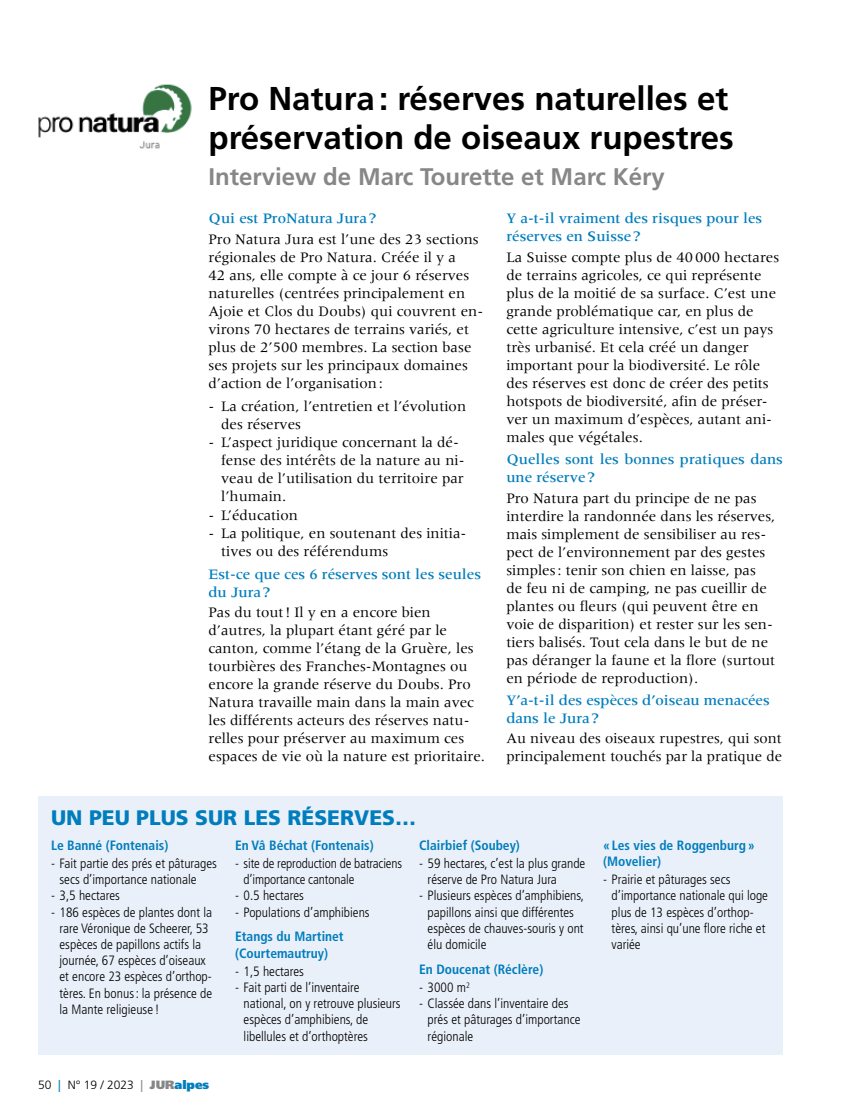
<style>
.page{position:relative;width:851px;height:1106px;background:#fff}
.page>*{position:absolute;margin:0;border:0;box-sizing:border-box;transform-origin:0 0}
.t1{font:700 33px/39.6px "Frutiger LT Std";color:#000}
.t2{font:700 24px "Frutiger LT Std";color:#868786}
.t3{font:900 21px "Frutiger LT Std";color:#007dbd}
.t4{font:15px/18px "Meridien";color:#000}
.t5{font:500 15px/18px "Meridien";color:#007dbd}
.t6{font:300 condensed 13.5px/16.2px "Frutiger LT Std";color:#000}
.t7{font:700 condensed 13.5px/16.2px "Frutiger LT Std";color:#007dbd}
.t8{font:300 12px "Frutiger LT Std";color:#000}
.s1{font-weight:400;color:#007dbd}
.s2{font-weight:400;color:#868786}
.s3{font-weight:900;color:#868786}
.s4{font-weight:900;color:#007dbd}
</style>
<div class="page">
<div style="left:38px;top:796px;width:744px;height:258px;background:#eaf0f9"></div>
<img style="left:38px;top:84px;width:154px;height:65px">
<h1 class="t1" style="left:208px;top:79px;width:527px">Pro Natura: réserves naturelles et préservation de oiseaux rupestres</h1>
<h2 class="t2" style="left:208px;top:162px;width:458px">Interview de Marc Tourette et Marc Kéry</h2>
<p class="t5" style="left:208px;top:209px;width:169px">Qui est ProNatura Jura ?</p>
<p class="t4" style="left:208px;top:230px;width:276px">Pro Natura Jura est l’une des 23 sections régionales de Pro Natura. Créée il y a<br>42 ans, elle compte à ce jour 6 réserves naturelles (centrées principalement en Ajoie et Clos du Doubs) qui couvrent en&shy;virons 70 hectares de terrains variés, et plus de 2’500 membres. La section base ses projets sur les principaux domaines d’action de l’organisation:</p>
<p class="t4" style="left:221px;top:397px;width:246px;text-indent:-13px">- La création, l’entretien et l’évolution des réserves</p>
<p class="t4" style="left:221px;top:433px;width:245px;text-indent:-13px">- L’aspect juridique concernant la dé&shy;fense des intérêts de la nature au ni&shy;veau de l’utilisation du territoire par l’humain.</p>
<p class="t4" style="left:208px;top:506px;width:91px">- L’éducation</p>
<p class="t4" style="left:221px;top:524px;width:247px;text-indent:-13px">- La politique, en soutenant des initia&shy;tives ou des référendums</p>
<p class="t5" style="left:208px;top:565px;width:274px">Est-ce que ces 6 réserves sont les seules du Jura ?</p>
<p class="t4" style="left:208px;top:603px;width:278px">Pas du tout! Il y en a encore bien d’autres, la plupart étant géré par le canton, comme l’étang de la Gruère, les tourbières des Franches-Montagnes ou encore la grande réserve du Doubs. Pro Natura travaille main dans la main avec les différents acteurs des réserves natu&shy;relles pour préserver au maximum ces espaces de vie où la nature est prioritaire.</p>
<p class="t5" style="left:506px;top:209px;width:257px">Y a-t-il vraiment des risques pour les réserves en Suisse?</p>
<p class="t4" style="left:506px;top:248px;width:274px">La Suisse compte plus de 40000 hectares de terrains agricoles, ce qui représente plus de la moitié de sa surface. C’est une grande problématique car, en plus de cette agriculture intensive, c’est un pays très urbanisé. Et cela créé un danger important pour la biodiversité. Le rôle des réserves est donc de créer des petits hotspots de biodiversité, afin de préser&shy;ver un maximum d’espèces, autant ani&shy;males que végétales.</p>
<p class="t5" style="left:506px;top:450px;width:278px">Quelles sont les bonnes pratiques dans une réserve?</p>
<p class="t4" style="left:506px;top:488px;width:270px">Pro Natura part du principe de ne pas interdire la randonnée dans les réserves, mais simplement de sensibiliser au res&shy;pect de l’environnement par des gestes simples: tenir son chien en laisse, pas de feu ni de camping, ne pas cueillir de plantes ou fleurs (qui peuvent être en voie de disparition) et rester sur les sen&shy;tiers balisés. Tout cela dans le but de ne pas déranger la faune et la flore (surtout en période de reproduction).</p>
<p class="t5" style="left:506px;top:691px;width:265px">Y’a-t-il des espèces d’oiseau menacées dans le Jura ?</p>
<p class="t4" style="left:506px;top:729px;width:277px">Au niveau des oiseaux rupestres, qui sont principalement touchés par la pratique de</p>
<h3 class="t3" style="left:51px;top:805px;width:366px">UN PEU PLUS SUR LES RÉSERVES…</h3>
<p class="t7" style="left:51px;top:837px;width:119px">Le Banné (Fontenais)</p>
<p class="t6" style="left:60px;top:855px;width:159px;text-indent:-9px">- Fait partie des prés et pâturages secs d’importance nationale</p>
<p class="t6" style="left:51px;top:887px;width:70px">- 3,5 hectares</p>
<p class="t6" style="left:60px;top:904px;width:154px;text-indent:-9px">- 186 espèces de plantes dont la rare Véronique de Scheerer, 53 espèces de papillons actifs la journée, 67 espèces d’oiseaux et encore 23 espèces d’orthop&shy;tères. En bonus: la présence de la Mante religieuse !</p>
<p class="t7" style="left:419px;top:836px;width:102px">Clairbief (Soubey)</p>
<p class="t6" style="left:427px;top:855px;width:159px;text-indent:-9px">- 59 hectares, c’est la plus grande réserve de Pro Natura Jura</p>
<p class="t6" style="left:427px;top:887px;width:158px;text-indent:-9px">- Plusieurs espèces d’amphibiens, papillons ainsi que différentes espèces de chauves-souris y ont élu domicile</p>
<p class="t7" style="left:419px;top:961px;width:126px">En Doucenat (Réclère)</p>
<p class="t6" style="left:419px;top:979px;width:52px">- 3000 m<sup>2</sup></p>
<p class="t6" style="left:427px;top:995px;width:154px;text-indent:-9px">- Classée dans l’inventaire des prés et pâturages d’importance régionale</p>
<p class="t7" style="left:235px;top:837px;width:140px">En Vâ Béchat (Fontenais)</p>
<p class="t6" style="left:243px;top:855px;width:160px;text-indent:-9px">- site de reproduction de batraciens d’importance cantonale</p>
<p class="t6" style="left:235px;top:887px;width:70px">- 0.5 hectares</p>
<p class="t6" style="left:235px;top:904px;width:136px">- Populations d’amphibiens</p>
<p class="t7" style="left:235px;top:928px;width:110px">Etangs du Martinet (Courtemautruy)</p>
<p class="t6" style="left:235px;top:963px;width:70px">- 1,5 hectares</p>
<p class="t6" style="left:243px;top:979px;width:159px;text-indent:-9px">- Fait parti de l’inventaire national, on y retrouve plusieurs espèces d’amphibiens, de libellules et d’orthoptères</p>
<p class="t8" style="left:38px;top:1078px;width:172px">50 <span class="s1">|</span> N° 19 / 2023 <span class="s2">|</span> <span class="s3">JUR</span><span class="s4">alpes</span></p>
<p class="t7" style="left:603px;top:837px;width:153px">«Les vies de Roggenburg» (Movelier)</p>
<p class="t6" style="left:611px;top:871px;width:158px;text-indent:-9px">- Prairie et pâturages secs d’importance nationale qui loge plus de 13 espèces d’orthop&shy;tères, ainsi qu’une flore riche et variée</p>
</div>
